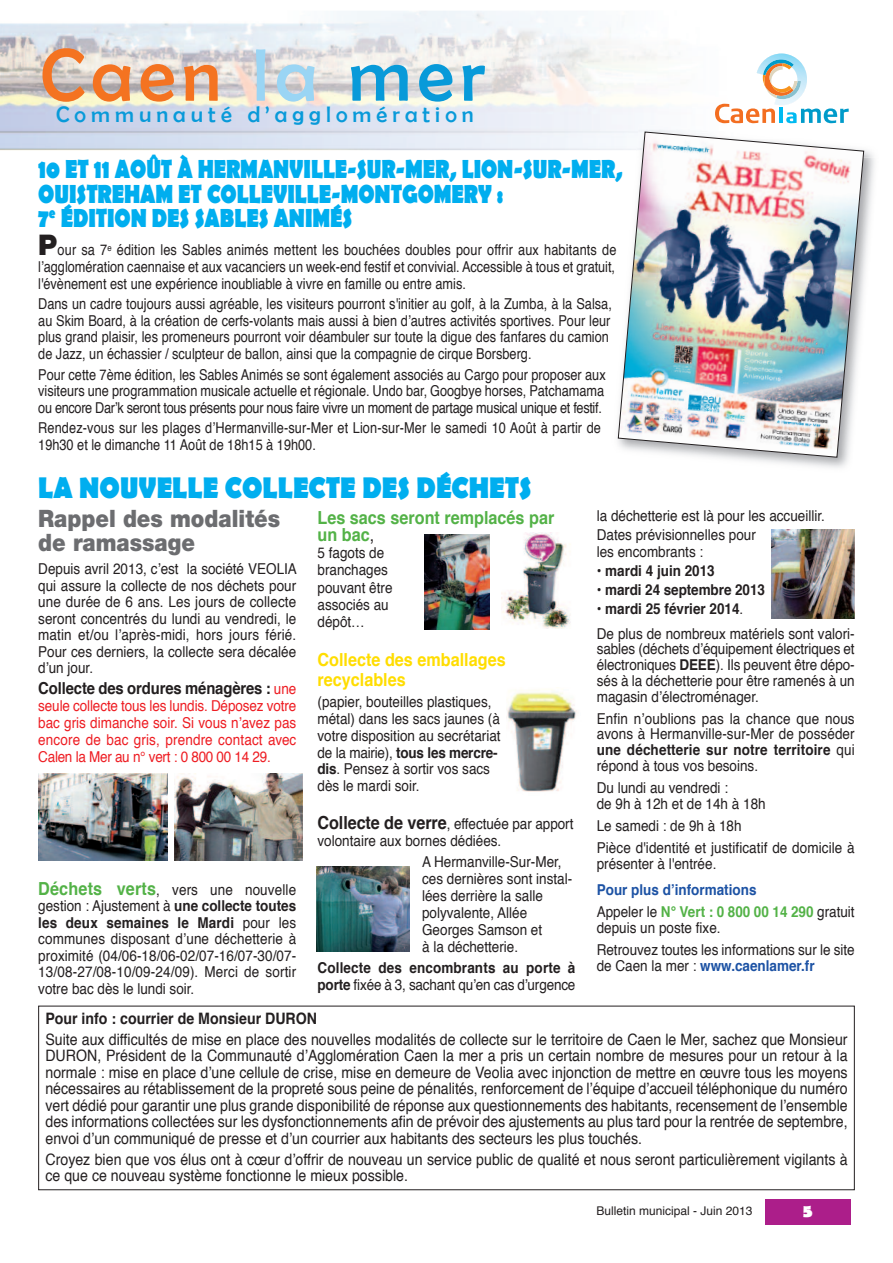
<style>
.page{position:relative;width:893px;height:1263px;background:#fff}
.page>*{position:absolute;margin:0;border:0;box-sizing:border-box;transform-origin:0 0}
.t1{font:75px "Berlin Sans FB";letter-spacing:.085em;color:#f47321}
.t2{font:700 30px "Berlin Sans FB";color:#00aeef;scale:.88 1}
.t3{font:700 26.25px/24.8px "Berlin Sans FB";letter-spacing:-.005em;color:#00aeef;scale:.8 1}
.t4{font:900 24px/24px "Helvetica Neue";color:#6c6d70;scale:.9 1}
.t5{font:22.5px "Berlin Sans FB";letter-spacing:.225em;color:#089ad9}
.t6{font:700 18px/19.5px "Helvetica";color:#ffdd01;scale:.9 1}
.t7{font:700 18px/17.2px "Helvetica";color:#53b247;scale:.9 1}
.t8{font:700 18px "Berlin Sans FB";color:#fff}
.t9{font:700 16.5px "Helvetica";letter-spacing:-.01em;color:#231f20;scale:.9 1}
.t10{font:15.75px/16.5px "Helvetica";color:#231f20;text-align:justify;scale:.9 1}
.t11{font:700 15.75px "Helvetica";color:#231f20;scale:.9 1}
.t12{font:15px/16.5px "Helvetica";color:#231f20;scale:.9 1}
.t13{font:15px/16.5px "Helvetica";color:#231f20;text-align:justify;scale:.85 1}
.t14{font:15px/16.8px "Helvetica";letter-spacing:.01em;color:#ee1d23;text-align:justify;scale:.9 1}
.t15{font:700 15px/16.8px "Helvetica";color:#231f20;scale:.9 1}
.t16{font:700 15px/22.2px "Helvetica";color:#1c52a4;scale:.9 1}
.t17{font:12px "Helvetica";color:#231f20}
.s1{color:#9ad5f4}
.s2{color:#089ad9}
.s3{font-family:"Helvetica Neue";font-weight:900;font-size:28.5px}
.s4{font-weight:400;font-size:15px;color:#ee1d23}
.s5{font-weight:400;color:#231f20}
.s6{font-weight:700}
.s7{font-weight:700;font-size:18px}
.s8{font-weight:400}
.s9{font-weight:700;font-size:18px;color:#53b247}
.s10{color:#53b247}
</style>
<div class="page">
<img style="left:0;top:11px;width:680px;height:140px">
<img style="left:0;top:11px;width:1px;height:139px">
<img style="left:317px;top:866px;width:92px;height:85px">
<img style="left:424px;top:534px;width:65px;height:96px">
<img style="left:501px;top:533px;width:70px;height:95px">
<img style="left:772px;top:529px;width:83px;height:90px">
<img style="left:38px;top:773px;width:130px;height:87px">
<img style="left:174px;top:773px;width:129px;height:87px">
<img style="left:506px;top:690px;width:71px;height:102px">
<div style="left:765px;top:1199px;width:85px;height:26px;background:#ac1e8a"></div>
<div style="left:38px;top:1006px;width:817px;height:184px;border:1px solid #231f20"></div>
<svg style="left:715px;top:53px;width:134px;height:71px"></svg>
<img style="left:617px;top:157px;width:258px;height:311px">
<img style="left:636px;top:124px;width:44px;height:7px">
<img style="left:864px;top:150px;width:9px;height:7px">
<img style="left:618px;top:131px;width:246px;height:327px">
<h1 class="t1" style="left:40px;top:34px;width:446px">Caen <span class="s1">la</span> <span class="s2">mer</span></h1>
<h3 class="t5" style="left:56px;top:102px;width:419px">Communauté d’agglomération</h3>
<h3 class="t3" style="left:38px;top:158px;width:732px">10 ET 11 AOÛT À HERMANVILLE-SUR-MER, LION-SUR-MER,<br>OUISTREHAM ET COLLEVILLE-MONTGOMERY :<br>7<sup>E</sup> ÉDITION DES SABLES ANIMÉS</h3>
<p class="t13" style="left:38px;top:242px;width:682px"><span class="s3">P</span>our sa 7<sup>e</sup> édition les Sables animés mettent les bouchées doubles pour offrir aux habitants de l’agglomération caennaise et aux vacanciers un week-end festif et convivial. Accessible à tous et gratuit, l'évènement est une expérience inoubliable à vivre en famille ou entre amis.</p>
<p class="t13" style="left:38px;top:297px;width:676px;text-align:left">Dans un cadre toujours aussi agréable, les visiteurs pourront s'initier au golf, à la Zumba, à la Salsa, au Skim Board, à la création de cerfs-volants mais aussi à bien d’autres activités sportives. Pour leur plus grand plaisir, les promeneurs pourront voir déambuler sur toute la digue des fanfares du camion de Jazz, un échassier / sculpteur de ballon, ainsi que la compagnie de cirque Borsberg.</p>
<p class="t13" style="left:38px;top:367px;width:669px">Pour cette 7ème édition, les Sables Animés se sont également associés au Cargo pour proposer aux visiteurs une programmation musicale actuelle et régionale. Undo bar, Googbye horses, Patchamama ou encore Dar’k seront tous présents pour nous faire vivre un moment de partage musical unique et festif.</p>
<p class="t13" style="left:38px;top:421px;width:664px">Rendez-vous sur les plages d’Hermanville-sur-Mer et Lion-sur-Mer le samedi 10 Août à partir de<br>19h30 et le dimanche 11 Août de 18h15 à 19h00.</p>
<h2 class="t2" style="left:38px;top:471px;width:562px">LA NOUVELLE COLLECTE DES DÉCHETS</h2>
<h3 class="t4" style="left:38px;top:509px;width:270px">Rappel des modalités de ramassage</h3>
<p class="t12" style="left:38px;top:562px;width:289px;text-align:justify">Depuis avril 2013, c’est la société VEOLIA qui assure la collecte de nos déchets pour une durée de 6 ans. Les jours de collecte seront concentrés du lundi au vendredi, le matin et/ou l’après-midi, hors jours férié.<br>Pour ces derniers, la collecte sera décalée d’un jour.</p>
<p class="t9" style="left:38px;top:682px;width:288px">Collecte des ordures ménagères : <span class="s4">une</span></p>
<p class="t14" style="left:38px;top:699px;width:288px">seule collecte tous les lundis. Déposez votre bac gris dimanche soir. Si vous n’avez pas encore de bac gris, prendre contact avec Calen la Mer au n° vert : 0 800 00 14 29.</p>
<p class="t7" style="left:317px;top:510px;width:265px">Les sacs seront remplacés par un bac<span class="s5">,</span></p>
<p class="t12" style="left:317px;top:545px;width:85px;line-height:17.2px">5 fagots de branchages pouvant être associés au dépôt…</p>
<p class="t6" style="left:317px;top:652px;width:211px">Collecte des emballages recyclables</p>
<p class="t12" style="left:317px;top:694px;width:205px;line-height:17px">(papier, bouteilles plastiques, métal) dans les sacs jaunes (à votre disposition au secrétariat de la mairie), <span class="s6">tous les mercre&shy;dis</span>. Pensez à sortir vos sacs dès le mardi soir.</p>
<p class="t12" style="left:317px;top:817px;width:286px"><span class="s7">Collecte de verre</span>, effectuée par apport volontaire aux bornes dédiées.</p>
<p class="t12" style="left:422px;top:855px;width:168px;line-height:17px">A Hermanville-Sur-Mer, ces dernières sont instal&shy;lées derrière la salle polyvalente, Allée<br>Georges Samson et<br>à la déchetterie.</p>
<p class="t15" style="left:317px;top:960px;width:288px">Collecte des encombrants au porte à porte <span class="s8">fixée à 3, sachant qu’en cas d’urgence</span></p>
<p class="t12" style="left:38px;top:882px;width:288px;text-align:justify"><span class="s9">Déchets verts</span>, vers une nouvelle gestion : Ajustement à <span class="s6">une collecte toutes les deux semaines le Mardi</span> pour les communes disposant d’une déchetterie à proximité (04/06-18/06-02/07-16/07-30/07- 13/08-27/08-10/09-24/09). Merci de sortir votre bac dès le lundi soir.</p>
<p class="t12" style="left:597px;top:508px;width:255px;line-height:19px">la déchetterie est là pour les accueillir.<br>Dates prévisionnelles pour</p>
<p class="t12" style="left:597px;top:545px;width:120px">les encombrants :</p>
<p class="t15" style="left:597px;top:564px;width:133px">• mardi 4 juin 2013</p>
<p class="t15" style="left:597px;top:583px;width:188px">• mardi 24 septembre 2013</p>
<p class="t12" style="left:597px;top:598px;width:288px;line-height:24.3px"><span class="s6">• mardi 25 février 2014</span>.<br>De plus de nombreux matériels sont valori-</p>
<p class="t12" style="left:597px;top:642px;width:288px;line-height:15.8px;text-align:justify">sables (déchets d’équipement électriques et électroniques <span class="s6">DEEE</span>). Ils peuvent être dépo&shy;sés à la déchetterie pour être ramenés à un magasin d’électroménager.</p>
<p class="t12" style="left:597px;top:712px;width:288px;line-height:15.8px;text-align:justify">Enfin n’oublions pas la chance que nous avons à Hermanville-sur-Mer de posséder <span class="s6">une déchetterie sur notre territoire</span> qui répond à tous vos besoins.</p>
<p class="t12" style="left:597px;top:781px;width:189px;line-height:15.8px">Du lundi au vendredi :<br>de 9h à 12h et de 14h à 18h</p>
<p class="t12" style="left:597px;top:816px;width:288px;line-height:22.2px">Le samedi : de 9h à 18h<br>Pièce d'identité et justificatif de domicile à</p>
<p class="t12" style="left:597px;top:856px;width:134px">présenter à l'entrée.</p>
<p class="t16" style="left:597px;top:880px;width:288px">Pour plus d’informations<br><span class="s5">Appeler le</span> <span class="s10">N° Vert : 0 800 00 14 290</span> <span class="s5">gratuit</span></p>
<p class="t12" style="left:597px;top:918px;width:288px;line-height:22.2px">depuis un poste fixe.<br>Retrouvez toutes les informations sur le site</p>
<p class="t16" style="left:597px;top:956px;width:244px"><span class="s5">de Caen la mer :</span> www.caenlamer.fr</p>
<p class="t11" style="left:45px;top:1012px;width:303px">Pour info : courrier de Monsieur DuRON</p>
<p class="t10" style="left:45px;top:1032px;width:893px">Suite aux difficultés de mise en place des nouvelles modalités de collecte sur le territoire de Caen le Mer, sachez que Monsieur DURON, Président de la Communauté d’Agglomération Caen la mer a pris un certain nombre de mesures pour un retour à la normale : mise en place d’une cellule de crise, mise en demeure de Veolia avec injonction de mettre en œuvre tous les moyens nécessaires au rétablissement de la propreté sous peine de pénalités, renforcement de l’équipe d’accueil téléphonique du numéro vert dédié pour garantir une plus grande disponibilité de réponse aux questionnements des habitants, recensement de l’ensemble des informations collectées sur les dysfonctionnements afin de prévoir des ajustements au plus tard pour la rentrée de septembre, envoi d’un communiqué de presse et d’un courrier aux habitants des secteurs les plus touchés.</p>
<p class="t10" style="left:46px;top:1152px;width:893px">Croyez bien que vos élus ont à cœur d’offrir de nouveau un service public de qualité et nous seront particulièrement vigilants à ce que ce nouveau système fonctionne le mieux possible.</p>
<p class="t17" style="left:597px;top:1206px;width:158px">Bulletin municipal - Juin 2013</p>
<p class="t8" style="left:803px;top:1201px;width:11px">5</p>
</div>
